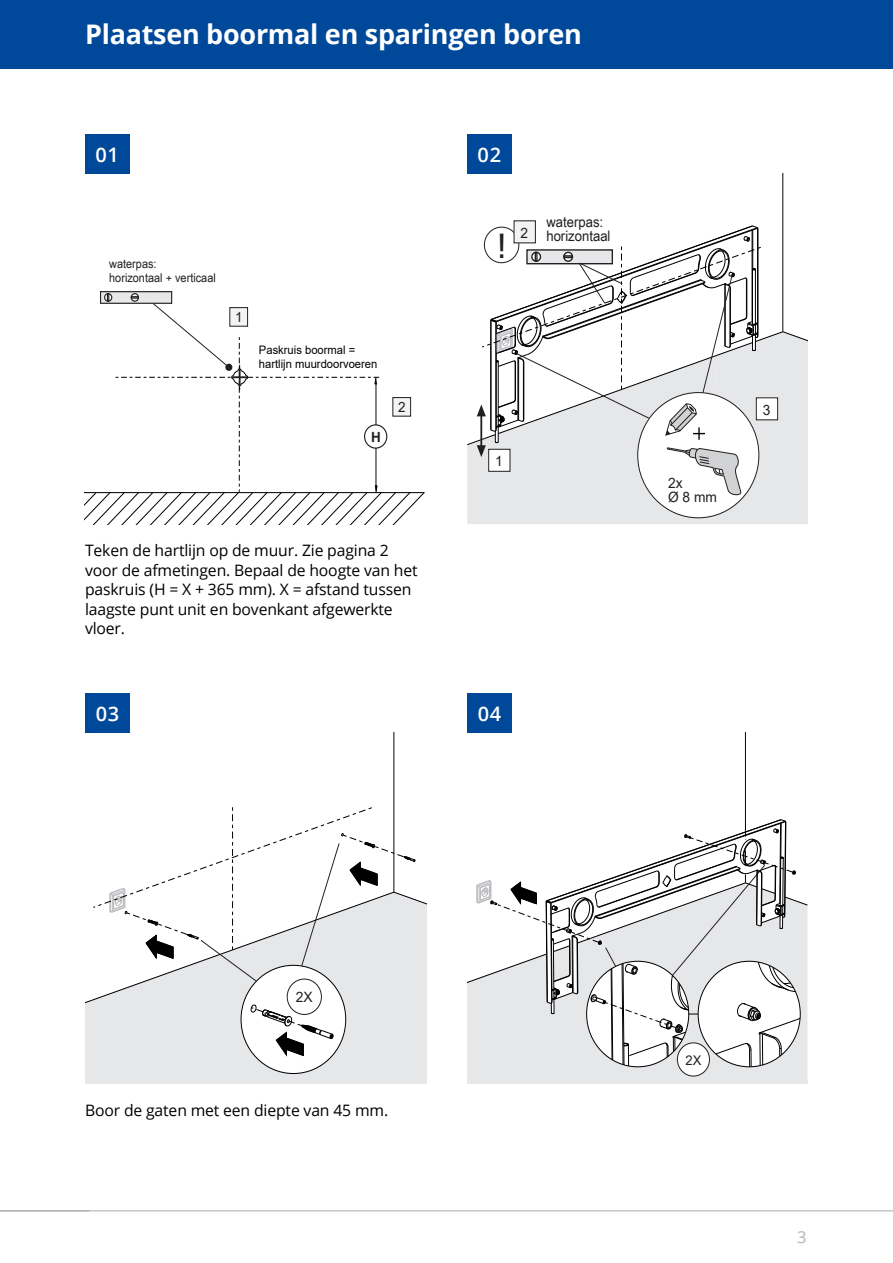
<style>
.page{position:relative;width:893px;height:1263px;background:#fff}
.page>*{position:absolute;margin:0;border:0;box-sizing:border-box;transform-origin:0 0}
.t1{font:33.15px "Verdana";color:#231f20}
.Kop{font:700 27px "Open Sans";letter-spacing:-.01em;color:#fff}
.stapnummer{font:600 20.1px "Open Sans";letter-spacing:.03em;color:#fff}
.t2{font:16.5px "Open Sans";color:#afb6bd}
.Bodytekst{font:15.75px/19.5px "Open Sans";letter-spacing:-.01em;color:#000}
.t3{font:14.4px/14.4px "Arial Narrow";color:#231f20;scale:1.11 1}
.t4{font:14.25px/14.2px "Arial";color:#231f20}
.t5{font:14.1px "Arial";color:#231f20;scale:.96 1}
.t6{font:700 14.1px "Arial";color:#231f20;scale:.96 1}
.t7{font:13.35px "Arial";color:#231f20}
.t8{font:12.15px/13.8px "Arial Narrow";color:#231f20;scale:1.1 1}
.t9{font:11.7px/14.1px "Arial";color:#000002;scale:.96 1}
</style>
<div class="page">
<hr style="left:0;top:1210px;width:893px;height:1px;background:#a8a9ad">
<div style="left:0;top:0;width:893px;height:68px;background:#004899"></div>
<div style="left:100px;top:291px;width:72px;height:13px;border:1px solid #231f20"></div>
<svg style="left:85px;top:293px;width:339px;height:232px"></svg>
<div style="left:85px;top:134px;width:44px;height:40px;background:#004899"></div>
<div style="left:467px;top:134px;width:45px;height:40px;background:#004899"></div>
<div style="left:85px;top:693px;width:45px;height:40px;background:#004899"></div>
<div style="left:467px;top:693px;width:45px;height:40px;background:#004899"></div>
<div style="left:467px;top:497px;width:341px;height:27px;background:#e6e7e9"></div>
<hr style="left:782px;top:174px;width:1px;height:158px;background:#000002">
<div style="left:514px;top:221px;width:21px;height:22px;background:#f2f3f4"></div>
<div style="left:611px;top:404px;width:188px;height:111px;background:#e6e7e9"></div>
<div style="left:638px;top:393px;width:121px;height:125px;background:#fff;border-radius:50%"></div>
<svg style="left:467px;top:225px;width:341px;height:272px"></svg>
<svg style="left:85px;top:1057px;width:341px;height:27px;background:#e6e7e8"></svg>
<hr style="left:394px;top:733px;width:1px;height:159px;background:#000002">
<svg style="left:85px;top:806px;width:341px;height:251px"></svg>
<div style="left:467px;top:1067px;width:340px;height:12px;background:#e6e7e9"></div>
<hr style="left:745px;top:733px;width:1px;height:103px;background:#000002">
<div style="left:677px;top:1043px;width:32px;height:33px;background:#fff;border-radius:50%"></div>
<div style="left:677px;top:1042px;width:33px;height:34px;border:1px solid #231f20;border-radius:50%"></div>
<svg style="left:467px;top:819px;width:341px;height:248px"></svg>
<div style="left:467px;top:1079px;width:340px;height:5px;background:#e6e7e9"></div>
<p class="Kop" style="left:85px;top:15px;width:498px">Plaatsen boormal en sparingen boren</p>
<p class="stapnummer" style="left:95px;top:140px;width:25px">01</p>
<p class="stapnummer" style="left:478px;top:140px;width:25px">02</p>
<p class="t8" style="left:109px;top:256px;width:98px">waterpas:<br>horizontaal + verticaal</p>
<p class="t5" style="left:235px;top:307px;width:9px">1</p>
<p class="t9" style="left:259px;top:343px;width:125px">Paskruis boormal = hartlijn muurdoorvoeren</p>
<p class="t6" style="left:371px;top:427px;width:12px">H</p>
<p class="t5" style="left:398px;top:397px;width:9px">2</p>
<p class="t1" style="left:496px;top:223px;width:14px">!</p>
<p class="t4" style="left:520px;top:226px;width:9px">2</p>
<p class="t3" style="left:546px;top:214px;width:59px">waterpas: horizontaal</p>
<p class="t4" style="left:495px;top:454px;width:9px">1</p>
<p class="Bodytekst" style="left:85px;top:540px;width:334px">Teken de hartlijn op de muur. Zie pagina 2 voor de afmetingen. Bepaal de hoogte van het paskruis (H = X + 365 mm). X = afstand tussen laagste punt unit en bovenkant afgewerkte vloer.</p>
<p class="stapnummer" style="left:96px;top:700px;width:25px">03</p>
<p class="stapnummer" style="left:478px;top:700px;width:25px">04</p>
<p class="t4" style="left:668px;top:476px;width:51px">2x<br>Ø 8 mm</p>
<p class="t4" style="left:763px;top:402px;width:9px">3</p>
<p class="t4" style="left:296px;top:990px;width:18px">2X</p>
<p class="Bodytekst" style="left:85px;top:1100px;width:305px">Boor de gaten met een diepte van 45 mm.</p>
<p class="t7" style="left:685px;top:1051px;width:17px">2X</p>
<p class="t2" style="left:797px;top:1225px;width:11px">3</p>
</div>
